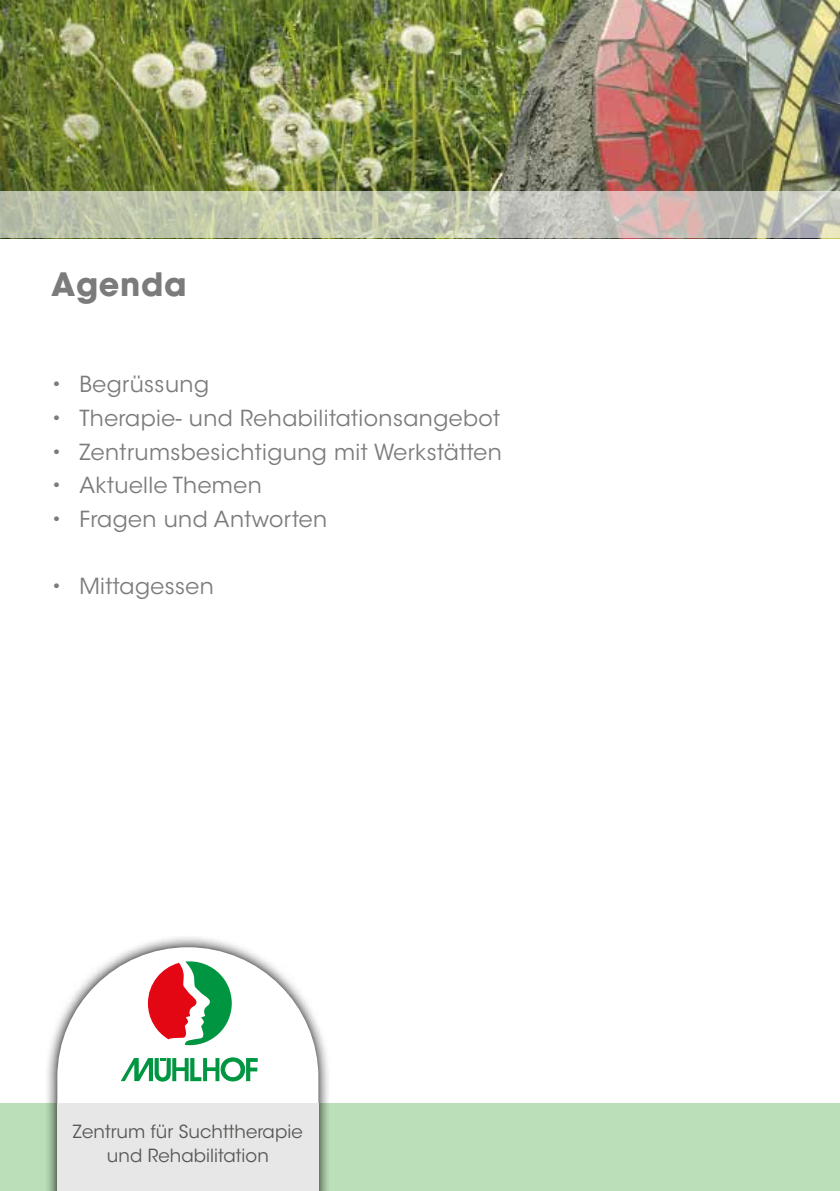
<style>
.page{position:relative;width:840px;height:1191px;background:#fff}
.page>*{position:absolute;margin:0;border:0;box-sizing:border-box;transform-origin:0 0}
.t1{font:700 32px "ITC Avant Garde Std";letter-spacing:.02em;color:#7c7b7b}
.t2{font:22px "ITC Avant Garde Std";letter-spacing:.02em;color:#7c7b7b}
.t3{font:18px/24px "ITC Avant Garde Std";letter-spacing:.005em;color:#575756;text-align:center}
</style>
<div class="page">
<img style="left:0;top:0;width:839px;height:192px">
<svg style="left:0;top:192px;width:839px;height:46px;background:#c3c4b1"></svg>
<div style="left:0;top:1103px;width:839px;height:88px;background:#bbdfb8"></div>
<svg style="left:47px;top:937px;width:281px;height:254px"></svg>
<svg style="left:57px;top:947px;width:261px;height:156px"></svg>
<div style="left:57px;top:1103px;width:261px;height:88px;background:#e7e7e7"></div>
<svg style="left:148px;top:961px;width:84px;height:84px"></svg>
<svg style="left:121px;top:1057px;width:136px;height:24px"></svg>
<h1 class="t1" style="left:51px;top:263px;width:137px">Agenda</h1>
<p class="t2" style="left:51px;top:371px;width:159px">• Begrüssung</p>
<p class="t2" style="left:51px;top:405px;width:450px">• Therapie- und Rehabilitationsangebot</p>
<p class="t2" style="left:51px;top:438px;width:452px">• Zentrumsbesichtigung mit Werkstätten</p>
<p class="t2" style="left:51px;top:472px;width:212px">• Aktuelle Themen</p>
<p class="t2" style="left:51px;top:505px;width:277px">• Fragen und Antworten</p>
<p class="t2" style="left:51px;top:573px;width:164px">• Mittagessen</p>
<p class="t3" style="left:73px;top:1119px;width:231px">Zentrum für Suchttherapie und Rehabilitation</p>
</div>
